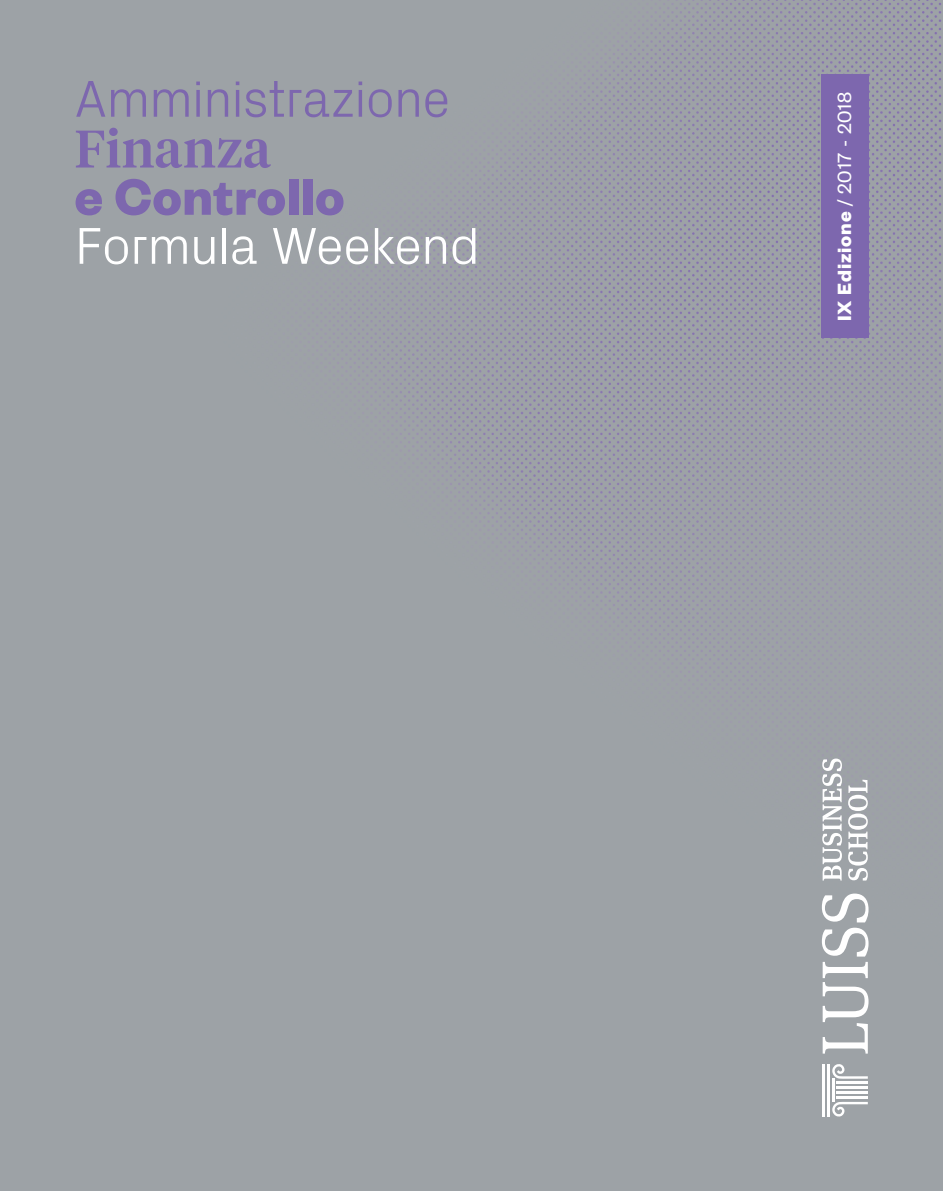
<style>
.page{position:relative;width:943px;height:1191px;background:#9da2a6}
.page>*{position:absolute;margin:0;border:0;box-sizing:border-box;transform-origin:0 0}
.t1{font:700 56px "Founders Grotesk";letter-spacing:.005em;color:#7d67ae}
.t2{font:300 52.5px "Px Grotesk";letter-spacing:-.025em;color:#7d67ae}
.t3{font:300 52.5px "Px Grotesk";letter-spacing:-.02em;color:#fff}
.t4{font:500 52.5px "Tiempos Headline";letter-spacing:.005em;color:#7d67ae}
.t5{font:700 21px "Founders Grotesk";letter-spacing:.04em;color:#fff}
.s1{font-weight:400}
</style>
<div class="page">
<svg style="left:822px;top:962px;width:46px;height:91px"></svg>
<svg style="left:821px;top:893px;width:47px;height:63px"></svg>
<hr style="left:822px;top:1064px;width:3px;height:52px;background:#fff">
<hr style="left:827px;top:1064px;width:2px;height:52px;background:#fff">
<hr style="left:831px;top:1078px;width:3px;height:23px;background:#fff">
<svg style="left:832px;top:1063px;width:35px;height:15px"></svg>
<hr style="left:836px;top:1096px;width:31px;height:3px;background:#fff">
<hr style="left:836px;top:1091px;width:31px;height:3px;background:#fff">
<hr style="left:836px;top:1086px;width:31px;height:3px;background:#fff">
<hr style="left:836px;top:1081px;width:31px;height:2px;background:#fff">
<svg style="left:832px;top:1101px;width:35px;height:15px"></svg>
<svg style="left:848px;top:779px;width:19px;height:101px"></svg>
<svg style="left:822px;top:758px;width:20px;height:122px"></svg>
<div style="left:820px;top:74px;width:48px;height:264px;background:#7d67ae"></div>
<h2 class="t2" style="left:74px;top:68px;width:377px">Amministrazione</h2>
<h2 class="t4" style="left:74px;top:113px;width:198px">Finanza</h2>
<h1 class="t1" style="left:74px;top:161px;width:272px">e Controllo</h1>
<h2 class="t3" style="left:74px;top:215px;width:407px">Formula Weekend</h2>
<p class="t5" style="left:831px;top:321px;width:231px;rotate:-90deg">IX Edizione <span class="s1">/ 2017 - 2018</span></p>
</div>
